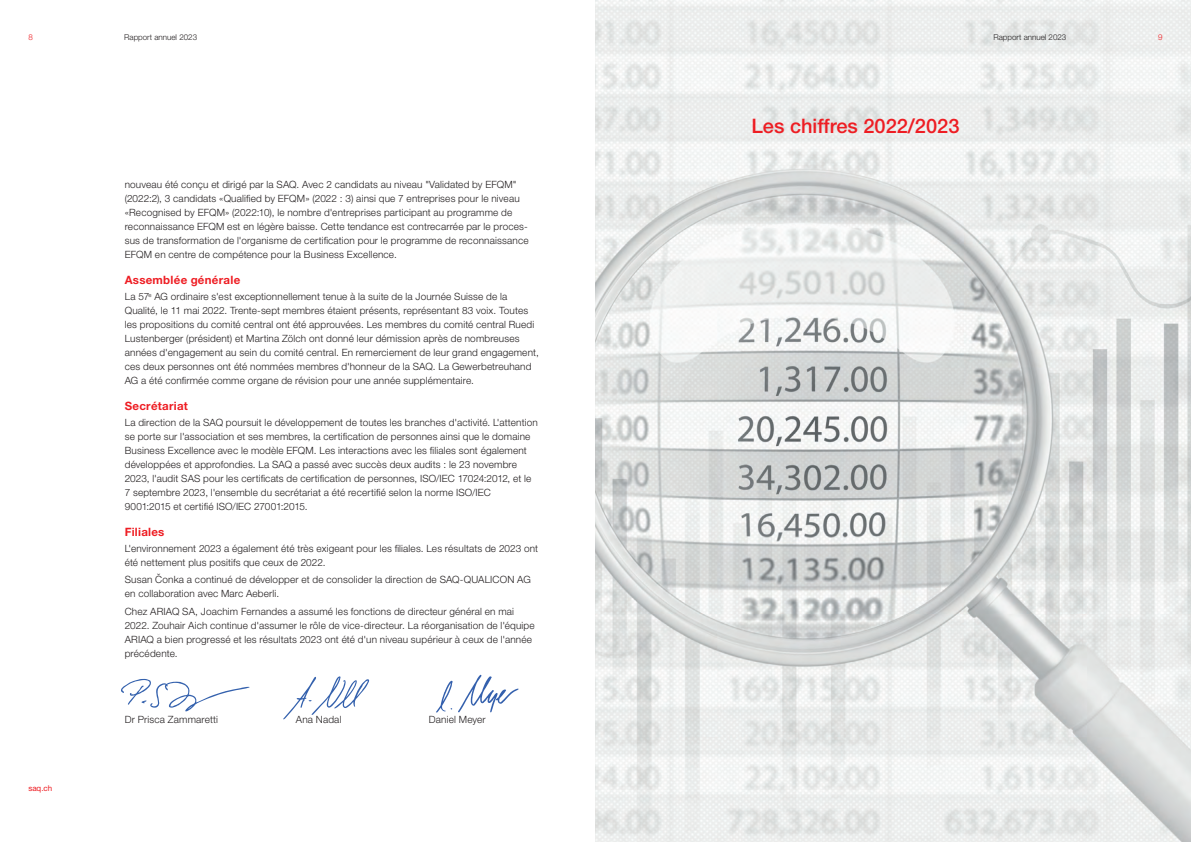
<style>
.page{position:relative;width:1191px;height:842px;background:#fff}
.page>*{position:absolute;margin:0;border:0;box-sizing:border-box;transform-origin:0 0}
.t1{font:500 20px "Helvetica Neue LT Std";color:#ee1d23}
.t2{font:700 11.5px "Helvetica Neue LT Std";letter-spacing:.025em;color:#ee1d23}
.t3{font:300 10px/14px "Helvetica Neue LT Std";letter-spacing:.015em;color:#231f20}
.t4{font:300 8px "Helvetica Neue LT Std";color:#231f20}
.t5{font:8px "Helvetica Neue LT Std";color:#ee1d23}
.t6{font:300 8px "Helvetica Neue LT Std";color:#ee1d23}
</style>
<div class="page">
<img style="left:595px;top:0;width:596px;height:842px">
<svg style="left:283px;top:676px;width:86px;height:43px"></svg>
<svg style="left:458px;top:675px;width:60px;height:37px"></svg>
<svg style="left:436px;top:680px;width:16px;height:33px"></svg>
<svg style="left:121px;top:679px;width:129px;height:33px"></svg>
<p class="t6" style="left:28px;top:33px;width:6px">8</p>
<p class="t4" style="left:124px;top:33px;width:74px">Rapport annuel 2023</p>
<p class="t4" style="left:993px;top:33px;width:74px">Rapport annuel 2023</p>
<p class="t6" style="left:1158px;top:33px;width:6px">9</p>
<p class="t5" style="left:28px;top:783px;width:26px">saq.ch</p>
<p class="t3" style="left:125px;top:177px;width:405px">nouveau été conçu et dirigé par la SAQ. Avec 2 candidats au niveau "Validated by EFQM" (2022:2), 3 candidats «Qualified by EFQM» (2022 : 3) ainsi que 7 entreprises pour le niveau «Recognised by EFQM» (2022:10), le nombre d'entreprises participant au programme de reconnaissance EFQM est en légère baisse. Cette tendance est contrecarrée par le proces&shy;sus de transformation de l'organisme de certification pour le programme de reconnaissance EFQM en centre de compétence pour la Business Excellence.</p>
<p class="t2" style="left:125px;top:273px;width:117px">Assemblée générale</p>
<p class="t3" style="left:125px;top:289px;width:415px">La 57<sup>e</sup> AG ordinaire s'est exceptionnellement tenue à la suite de la Journée Suisse de la Qualité, le 11 mai 2022. Trente-sept membres étaient présents, représentant 83 voix. Toutes les propositions du comité central ont été approuvées. Les membres du comité central Ruedi Lustenberger (président) et Martina Zölch ont donné leur démission après de nombreuses années d'engagement au sein du comité central. En remerciement de leur grand engagement, ces deux personnes ont été nommées membres d'honneur de la SAQ. La Gewerbetreuhand AG a été confirmée comme organe de révision pour une année supplémentaire.</p>
<p class="t2" style="left:125px;top:399px;width:65px">Secrétariat</p>
<p class="t3" style="left:125px;top:415px;width:414px">La direction de la SAQ poursuit le développement de toutes les branches d'activité. L'attention se porte sur l'association et ses membres, la certification de personnes ainsi que le domaine Business Excellence avec le modèle EFQM. Les interactions avec les filiales sont également développées et approfondies. La SAQ a passé avec succès deux audits : le 23 novembre 2023, l'audit SAS pour les certificats de certification de personnes, ISO/IEC 17024:2012, et le 7 septembre 2023, l'ensemble du secrétariat a été recertifié selon la norme ISO/IEC 9001:2015 et certifié ISO/IEC 27001:2015.</p>
<p class="t2" style="left:125px;top:525px;width:41px">Filiales</p>
<p class="t3" style="left:125px;top:541px;width:415px">L'environnement 2023 a également été très exigeant pour les filiales. Les résultats de 2023 ont été nettement plus positifs que ceux de 2022.</p>
<p class="t3" style="left:125px;top:573px;width:407px">Susan Cˇ onka a continué de développer et de consolider la direction de SAQ-QUALICON AG en collaboration avec Marc Aeberli.</p>
<p class="t3" style="left:125px;top:604px;width:411px">Chez ARIAQ SA, Joachim Fernandes a assumé les fonctions de directeur général en mai 2022. Zouhair Aich continue d'assumer le rôle de vice-directeur. La réorganisation de l'équipe ARIAQ a bien progressé et les résultats 2023 ont été d'un niveau supérieur à ceux de l'année précédente.</p>
<p class="t3" style="left:125px;top:713px;width:95px">Dr Prisca Zammaretti</p>
<p class="t3" style="left:296px;top:713px;width:47px">Ana Nadal</p>
<p class="t3" style="left:429px;top:713px;width:58px">Daniel Meyer</p>
<h1 class="t1" style="left:751px;top:114px;width:209px">Les chiffres 2022/2023</h1>
</div>
